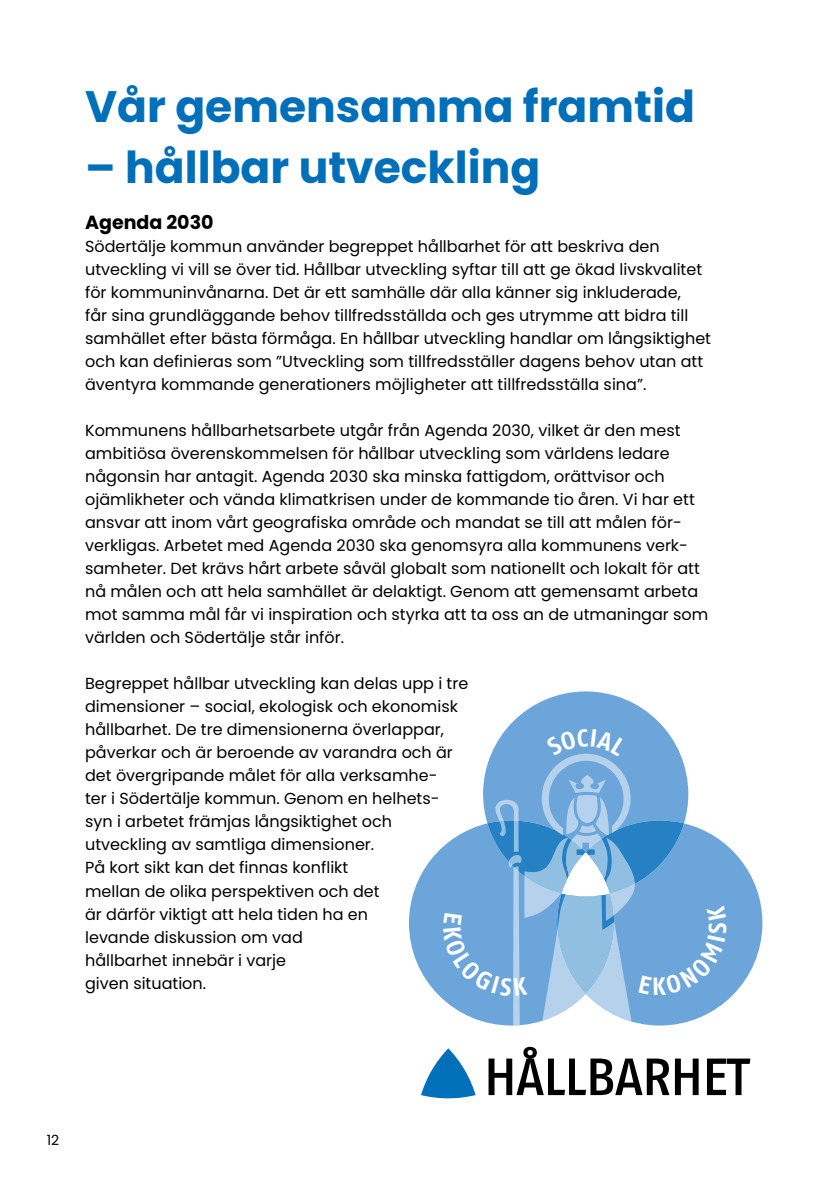
<style>
.page{position:relative;width:840px;height:1191px;background:#fff}
.page>*{position:absolute;margin:0;border:0;box-sizing:border-box;transform-origin:0 0}
.t1{font:700 44px "Poppins Latin";color:#006fba}
.t2{font:700 19px "Poppins Latin";color:#000}
.t3{font:16px/23px "Poppins Latin";color:#000}
.t4{font:14px "Poppins Latin";color:#000}
</style>
<div class="page">
<svg style="left:488px;top:1046px;width:210px;height:49px"></svg>
<svg style="left:707px;top:1058px;width:43px;height:37px"></svg>
<svg style="left:421px;top:1048px;width:54px;height:50px"></svg>
<svg style="left:409px;top:691px;width:353px;height:334px"></svg>
<h1 class="t1" style="left:85px;top:78px;width:611px">Vår gemensamma framtid</h1>
<h1 class="t1" style="left:85px;top:138px;width:456px">– hållbar utveckling</h1>
<p class="t2" style="left:85px;top:210px;width:130px">Agenda 2030</p>
<p class="t3" style="left:85px;top:235px;width:627px">Södertälje kommun använder begreppet hållbarhet för att beskriva den utveckling vi vill se över tid. Hållbar utveckling syftar till att ge ökad livskvalitet för kommuninvånarna. Det är ett samhälle där alla känner sig inkluderade,<br>får sina grundläggande behov tillfredsställda och ges utrymme att bidra till samhället efter bästa förmåga. En hållbar utveckling handlar om långsiktighet och kan definieras som ”Utveckling som tillfredsställer dagens behov utan att äventyra kommande generationers möjligheter att tillfredsställa sina”.</p>
<p class="t3" style="left:85px;top:419px;width:624px">Kommunens hållbarhetsarbete utgår från Agenda 2030, vilket är den mest ambitiösa överenskommelsen för hållbar utveckling som världens ledare någonsin har antagit. Agenda 2030 ska minska fattigdom, orättvisor och ojämlikheter och vända klimatkrisen under de kommande tio åren. Vi har ett ansvar att inom vårt geografiska område och mandat se till att målen för&shy;verkligas. Arbetet med Agenda 2030 ska genomsyra alla kommunens verk&shy;samheter. Det krävs hårt arbete såväl globalt som nationellt och lokalt för att nå målen och att hela samhället är delaktigt. Genom att gemensamt arbeta mot samma mål får vi inspiration och styrka att ta oss an de utmaningar som världen och Södertälje står inför.</p>
<p class="t3" style="left:85px;top:672px;width:384px">Begreppet hållbar utveckling kan delas upp i tre dimensioner – social, ekologisk och ekonomisk hållbarhet. De tre dimensionerna överlappar, påverkar och är beroende av varandra och är det övergripande målet för alla verksamhe-<br>ter i Södertälje kommun. Genom en helhets&shy;syn i arbetet främjas långsiktighet och utveckling av samtliga dimensioner.<br>På kort sikt kan det finnas konflikt<br>mellan de olika perspektiven och det<br>är därför viktigt att hela tiden ha en<br>levande diskussion om vad<br>hållbarhet innebär i varje<br>given situation.</p>
<p class="t4" style="left:47px;top:1131px;width:14px">12</p>
</div>
